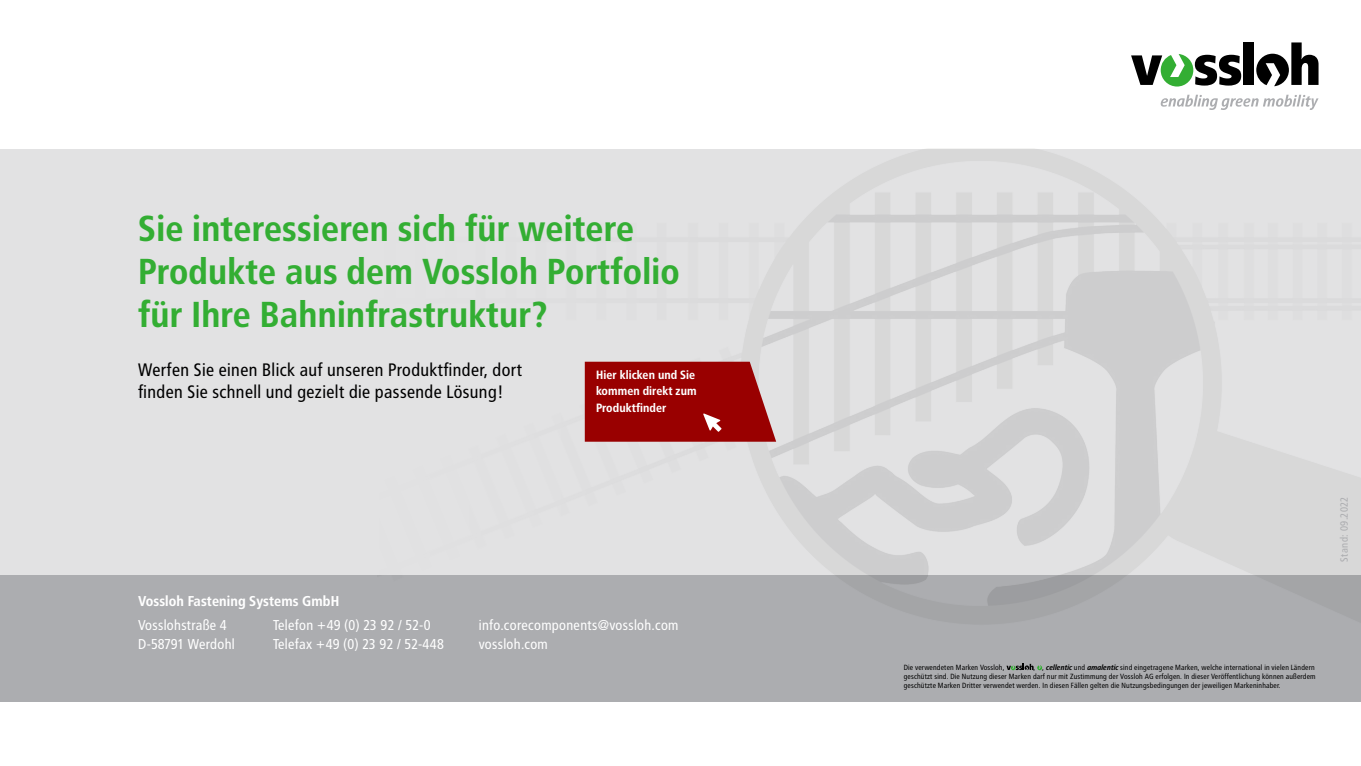
<style>
.page{position:relative;width:1361px;height:766px;background:#fff}
.page>*{position:absolute;margin:0;border:0;box-sizing:border-box;transform-origin:0 0}
.t1{font:700 36px/43.2px "Transit OT";letter-spacing:-.015em;color:#33ae33}
.t2{font:18px/22.5px "Transit OT";letter-spacing:-.015em;color:#000}
.t3{font:14.25px "Transit OT";letter-spacing:-.015em;color:#fff}
.t4{font:700 14.25px "Transit OT";letter-spacing:-.015em;color:#fff}
.t5{font:14.25px "Transit OT";letter-spacing:-.035em;color:#fff}
.t6{font:700 12px/16.5px "Transit OT";letter-spacing:-.015em;color:#fff;text-align:justify}
.t7{font:10.5px "Transit OT";color:#acadb0}
.t8{font:7.5px/9px "Transit OT";letter-spacing:-.015em;color:#000;text-align:justify}
.s1{font-weight:700;font-style:italic}
</style>
<div class="page">
<div style="left:0;top:574px;width:1361px;height:128px;background:#acadb0"></div>
<div style="left:0;top:149px;width:1361px;height:425px;background:#e2e2e3"></div>
<img style="left:377px;top:149px;width:984px;height:457px">
<div style="left:377px;top:149px;width:362px;height:425px;background:#e2e2e3"></div>
<div style="left:1243px;top:42px;width:11px;height:43px;background:#000"></div>
<svg style="left:1131px;top:54px;width:110px;height:32px"></svg>
<svg style="left:1256px;top:42px;width:62px;height:44px"></svg>
<svg style="left:1160px;top:95px;width:158px;height:15px"></svg>
<svg style="left:1006px;top:663px;width:36px;height:7px"></svg>
<svg style="left:585px;top:361px;width:191px;height:80px;background:#9f1414"></svg>
<h1 class="t1" style="left:138px;top:207px;width:544px">Sie interessieren sich für weitere<br>Produkte aus dem Vossloh Portfolio für I hre Bahninfrastruktur?</h1>
<h2 class="t2" style="left:138px;top:358px;width:386px">Werfen Sie einen Blick auf unseren Produktfinder, dort finden Sie schnell und gezielt die passende Lösung!</h2>
<h3 class="t6" style="left:596px;top:366px;width:102px">Hier klicken und Sie kommen direkt zum Produktfinder</h3>
<h3 class="t4" style="left:138px;top:592px;width:203px">Vossloh Fastening Systems GmbH</h3>
<h3 class="t3" style="left:138px;top:616px;width:91px">Vosslohstraße 4</h3>
<h3 class="t3" style="left:273px;top:616px;width:159px">Telefon +49 (0) 23 92 / 52-0</h3>
<h3 class="t3" style="left:479px;top:616px;width:202px">info.corecomponents@vossloh.com</h3>
<h3 class="t5" style="left:138px;top:635px;width:99px">D-58791 Werdohl</h3>
<h3 class="t3" style="left:273px;top:635px;width:173px">Telefax +49 (0) 23 92 / 52-448</h3>
<h3 class="t3" style="left:479px;top:635px;width:71px">vossloh.com</h3>
<h3 class="t7" style="left:1338px;top:561px;width:67px;rotate:-90deg">Stand: 09.2022</h3>
<p class="t8" style="left:904px;top:663px;width:414px;text-indent:130px">, , <span class="s1">cellentic</span> und <span class="s1">amalentic</span> sind eingetragene Marken, welche international in vielen Ländern geschützt sind. Die Nutzung dieser Marken darf nur mit Zustimmung der Vossloh AG erfolgen. In dieser Veröffentlichung können außerdem geschützte Marken Dritter verwendet werden. In diesen Fällen gelten die Nutzungsbedingungen der jeweiligen Markeninhaber.</p>
<p class="t8" style="left:904px;top:663px;width:103px">Die verwendeten Marken Vossloh,</p>
</div>
